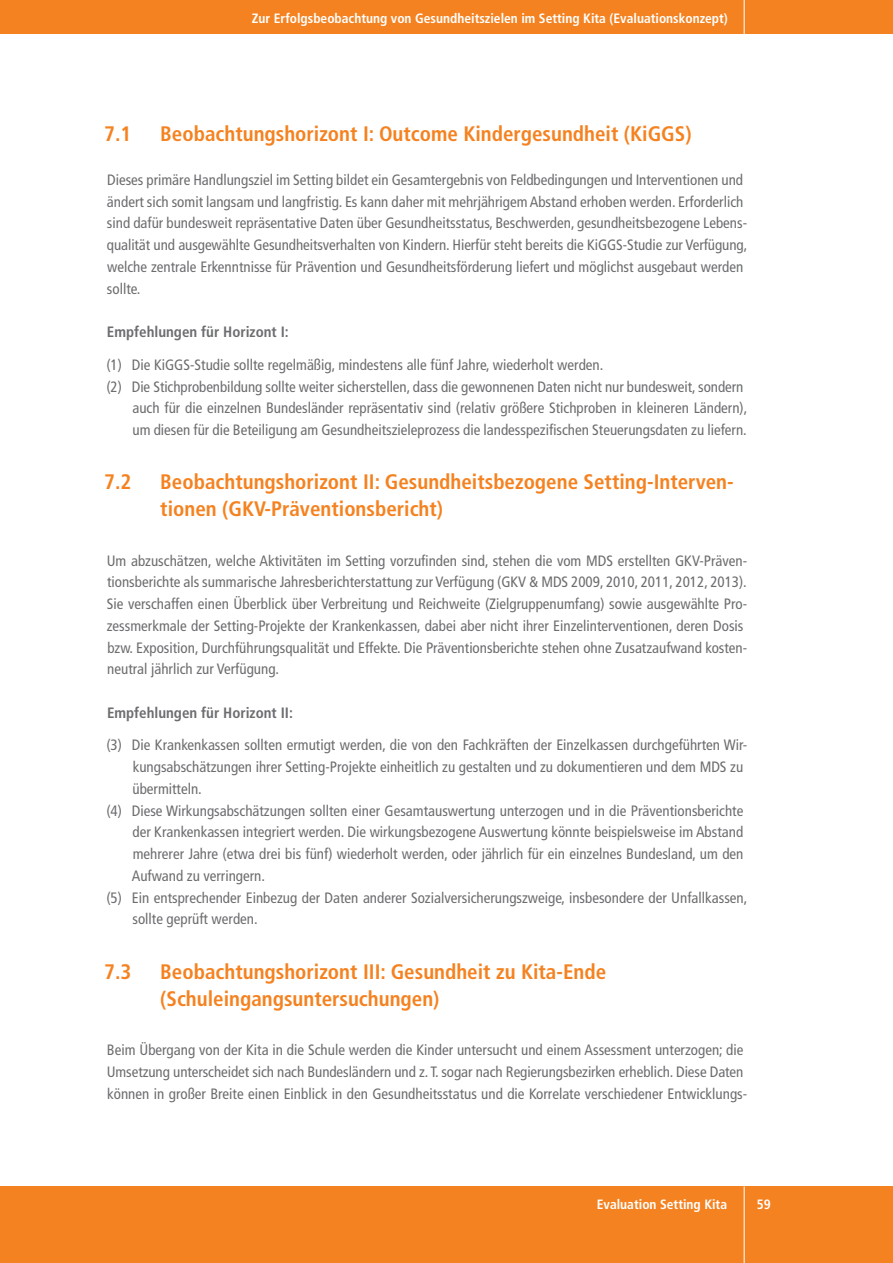
<style>
.page{position:relative;width:893px;height:1263px;background:#fff}
.page>*{position:absolute;margin:0;border:0;box-sizing:border-box;transform-origin:0 0}
.t1{font:700 condensed 21px/27px "Frutiger";color:#f58220}
.t2{font:condensed 15px/21.8px "Frutiger";color:#6c6d70}
.t3{font:700 condensed 15px "Frutiger";color:#6c6d70}
.t4{font:700 condensed 13.5px "Frutiger";color:#fff}
</style>
<div class="page">
<div style="left:0;top:0;width:893px;height:34px;background:#f58220"></div>
<div style="left:0;top:1186px;width:893px;height:77px;background:#f58220"></div>
<hr style="left:744px;top:1186px;width:1px;height:77px;background:#fff">
<hr style="left:744px;top:0;width:1px;height:34px;background:#fff">
<p class="t4" style="left:252px;top:10px;width:478px">Zur Erfolgsbeobachtung von Gesundheitszielen im Setting Kita (Evaluationskonzept)</p>
<h1 class="t1" style="left:104px;top:121px;width:29px">7.1</h1>
<h1 class="t1" style="left:160px;top:121px;width:533px">Beobachtungshorizont I: Outcome Kindergesundheit (KiGGS)</h1>
<p class="t2" style="left:107px;top:169px;width:642px">Dieses primäre Handlungsziel im Setting bildet ein Gesamtergebnis von Feldbedingungen und Interventionen und ändert sich somit langsam und langfristig. Es kann daher mit mehrjährigem Abstand erhoben werden. Erforderlich sind dafür bundesweit repräsentative Daten über Gesundheitsstatus, Beschwerden, gesundheitsbezogene Lebens&shy;qualität und ausgewählte Gesundheitsverhalten von Kindern. Hierfür steht bereits die KiGGS-Studie zur Verfügung, welche zentrale Erkenntnisse für Prävention und Gesundheitsförderung liefert und möglichst ausgebaut werden sollte.</p>
<p class="t3" style="left:107px;top:323px;width:183px">Empfehlungen für Horizont I:</p>
<p class="t2" style="left:106px;top:354px;width:498px">(1) Die KiGGS-Studie sollte regelmäßig, mindestens alle fünf Jahre, wiederholt werden.</p>
<p class="t2" style="left:106px;top:376px;width:638px">(2) Die Stichprobenbildung sollte weiter sicherstellen, dass die gewonnenen Daten nicht nur bundesweit, sondern</p>
<p class="t2" style="left:132px;top:397px;width:616px">auch für die einzelnen Bundesländer repräsentativ sind (relativ größere Stichproben in kleineren Ländern),</p>
<p class="t2" style="left:132px;top:419px;width:616px">um diesen für die Beteiligung am Gesundheitszieleprozess die landesspezifischen Steuerungsdaten zu liefern.</p>
<h1 class="t1" style="left:104px;top:469px;width:29px">7.2</h1>
<h1 class="t1" style="left:160px;top:469px;width:575px">Beobachtungshorizont II: Gesundheitsbezogene Setting-Interven&shy;tionen (GKV-Präventionsbericht)</h1>
<p class="t2" style="left:107px;top:550px;width:642px">Um abzuschätzen, welche Aktivitäten im Setting vorzufinden sind, stehen die vom MDS erstellten GKV-Präven&shy;tionsberichte als summarische Jahresberichterstattung zur Verfügung (GKV &amp; MDS 2009, 2010, 2011, 2012, 2013).<br>Sie verschaffen einen Überblick über Verbreitung und Reichweite (Zielgruppenumfang) sowie ausgewählte Pro&shy;zessmerkmale der Setting-Projekte der Krankenkassen, dabei aber nicht ihrer Einzelinterventionen, deren Dosis bzw. Exposition, Durchführungsqualität und Effekte. Die Präventionsberichte stehen ohne Zusatzaufwand kosten&shy;neutral jährlich zur Verfügung.</p>
<p class="t3" style="left:107px;top:704px;width:187px">Empfehlungen für Horizont II:</p>
<p class="t2" style="left:106px;top:734px;width:641px">(3) Die Krankenkassen sollten ermutigt werden, die von den Fachkräften der Einzelkassen durchgeführten Wir-</p>
<p class="t2" style="left:133px;top:756px;width:612px">kungsabschätzungen ihrer Setting-Projekte einheitlich zu gestalten und zu dokumentieren und dem MDS zu</p>
<p class="t2" style="left:132px;top:778px;width:71px">übermitteln.</p>
<p class="t2" style="left:106px;top:800px;width:638px">(4) Diese Wirkungsabschätzungen sollten einer Gesamtauswertung unterzogen und in die Präventionsberichte</p>
<p class="t2" style="left:132px;top:821px;width:612px">der Krankenkassen integriert werden. Die wirkungsbezogene Auswertung könnte beispielsweise im Abstand</p>
<p class="t2" style="left:133px;top:843px;width:612px">mehrerer Jahre (etwa drei bis fünf) wiederholt werden, oder jährlich für ein einzelnes Bundesland, um den</p>
<p class="t2" style="left:132px;top:865px;width:135px">Aufwand zu verringern.</p>
<p class="t2" style="left:106px;top:887px;width:642px">(5) Ein entsprechender Einbezug der Daten anderer Sozialversicherungszweige, insbesondere der Unfallkassen,</p>
<p class="t2" style="left:133px;top:908px;width:127px">sollte geprüft werden.</p>
<h1 class="t1" style="left:104px;top:958px;width:29px">7.3</h1>
<h1 class="t1" style="left:160px;top:958px;width:447px">Beobachtungshorizont III: Gesundheit zu Kita-Ende (Schuleingangsuntersuchungen)</h1>
<p class="t2" style="left:107px;top:1039px;width:641px">Beim Übergang von der Kita in die Schule werden die Kinder untersucht und einem Assessment unterzogen; die<br>Umsetzung unterscheidet sich nach Bundesländern und z. T. sogar nach Regierungsbezirken erheblich. Diese Daten können in großer Breite einen Einblick in den Gesundheitsstatus und die Korrelate verschiedener Entwicklungs-</p>
<p class="t4" style="left:597px;top:1196px;width:132px">Evaluation Setting Kita</p>
<p class="t4" style="left:757px;top:1196px;width:16px">59</p>
</div>
